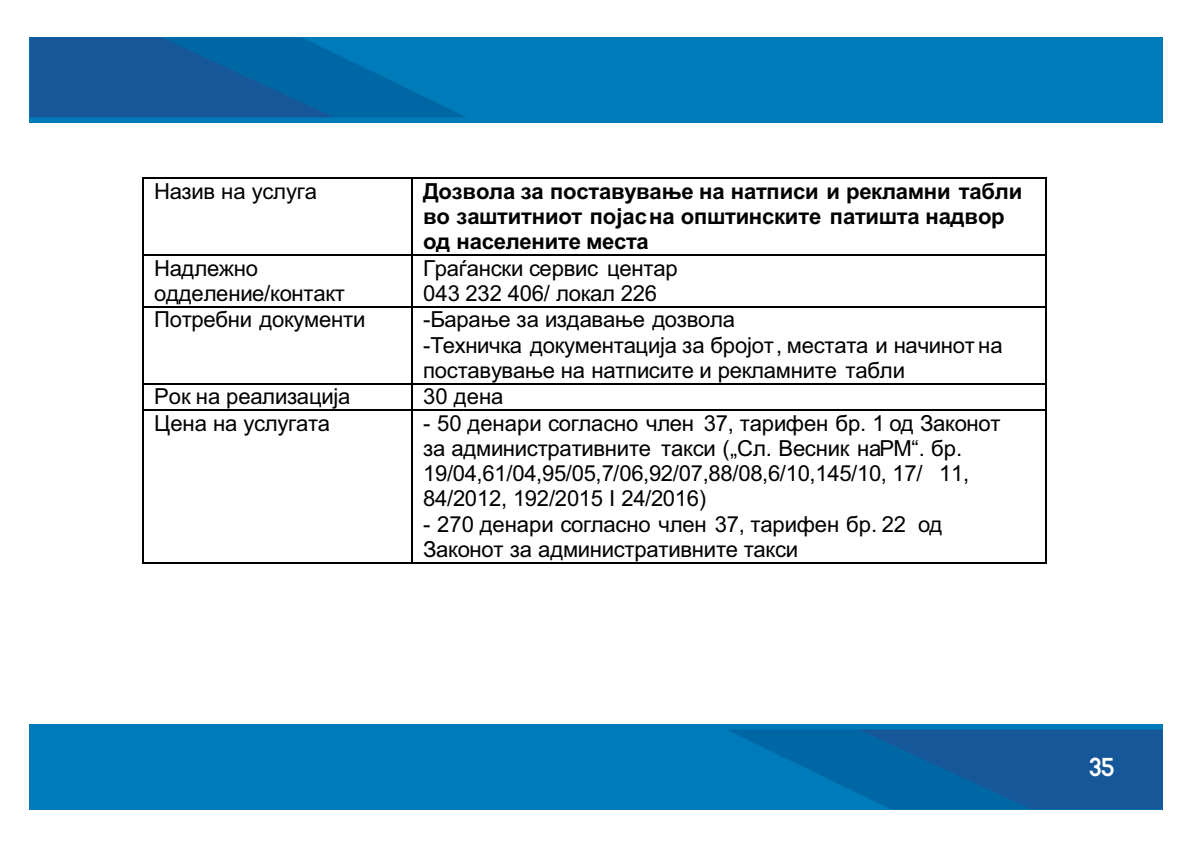
<style>
.page{position:relative;width:1193px;height:841px;background:#fff}
.page>*{position:absolute;margin:0;border:0;box-sizing:border-box;transform-origin:0 0}
.t1{font:500 27.2px "Horatio D";color:#fff}
.t2{font:22px/25.2px "Arial";letter-spacing:-.01em;color:#000}
.t3{font:700 22px/25.2px "Arial";letter-spacing:-.01em;color:#000}
</style>
<div class="page">
<hr style="left:144px;top:177px;width:267px;height:2px;background:#000">
<hr style="left:413px;top:177px;width:631px;height:2px;background:#000">
<hr style="left:142px;top:179px;width:2px;height:75px;background:#000">
<hr style="left:411px;top:179px;width:2px;height:75px;background:#000">
<hr style="left:1044px;top:179px;width:2px;height:75px;background:#000">
<hr style="left:144px;top:254px;width:267px;height:1px;background:#000">
<hr style="left:413px;top:254px;width:631px;height:1px;background:#000">
<hr style="left:142px;top:255px;width:2px;height:51px;background:#000">
<hr style="left:411px;top:255px;width:2px;height:51px;background:#000">
<hr style="left:1044px;top:255px;width:2px;height:51px;background:#000">
<hr style="left:144px;top:306px;width:267px;height:1px;background:#000">
<hr style="left:413px;top:306px;width:631px;height:1px;background:#000">
<hr style="left:142px;top:307px;width:2px;height:75px;background:#000">
<hr style="left:411px;top:307px;width:2px;height:75px;background:#000">
<hr style="left:1044px;top:307px;width:2px;height:75px;background:#000">
<hr style="left:144px;top:382px;width:267px;height:2px;background:#000">
<hr style="left:413px;top:382px;width:631px;height:2px;background:#000">
<hr style="left:142px;top:384px;width:2px;height:25px;background:#000">
<hr style="left:411px;top:384px;width:2px;height:25px;background:#000">
<hr style="left:1044px;top:384px;width:2px;height:25px;background:#000">
<hr style="left:144px;top:409px;width:267px;height:1px;background:#000">
<hr style="left:413px;top:409px;width:631px;height:1px;background:#000">
<hr style="left:142px;top:410px;width:2px;height:152px;background:#000">
<hr style="left:144px;top:562px;width:267px;height:1px;background:#000">
<hr style="left:411px;top:410px;width:2px;height:152px;background:#000">
<hr style="left:413px;top:562px;width:631px;height:1px;background:#000">
<hr style="left:1044px;top:410px;width:2px;height:152px;background:#000">
<div style="left:30px;top:723px;width:1132px;height:85px;background:#007bb9"></div>
<svg style="left:728px;top:729px;width:434px;height:79px"></svg>
<div style="left:30px;top:37px;width:1132px;height:86px;background:#007bb9"></div>
<svg style="left:30px;top:37px;width:435px;height:80px"></svg>
<p class="t2" style="left:154px;top:180px;width:165px">Назив на услуга</p>
<p class="t3" style="left:423px;top:180px;width:600px">Дозвола за поставување на натписи и рекламни табли во заштитниот појасна општинските патишта надвор од населените места</p>
<p class="t2" style="left:154px;top:257px;width:192px">Надлежно одделение/контакт</p>
<p class="t2" style="left:423px;top:257px;width:256px">Граѓански сервис центар<br>043 232 406/ локал 226</p>
<p class="t2" style="left:154px;top:308px;width:213px">Потребни документи</p>
<p class="t2" style="left:423px;top:308px;width:581px">-Барање за издавање дозвола<br>-Техничка документација за бројот, местата и начинот на поставување на натписите и рекламните табли</p>
<p class="t2" style="left:154px;top:385px;width:198px">Рок на реализација</p>
<p class="t2" style="left:423px;top:385px;width:82px">30 дена</p>
<p class="t2" style="left:154px;top:412px;width:178px">Цена на услугата</p>
<p class="t2" style="left:423px;top:412px;width:579px">- 50 денари согласно член 37, тарифен бр. 1 од Законот за административните такси („Сл. Весник на РМ“. бр.<br>19/04,61/04,95/05,7/06,92/07,88/08,6/10,145/10, 17/ 11, 84/2012, 192/2015 I 24/2016)</p>
<p class="t2" style="left:423px;top:513px;width:520px">- 270 денари согласно член 37, тарифен бр. 22 од<br>Законот за административните такси</p>
<p class="t1" style="left:1088px;top:754px;width:26px">35</p>
</div>
